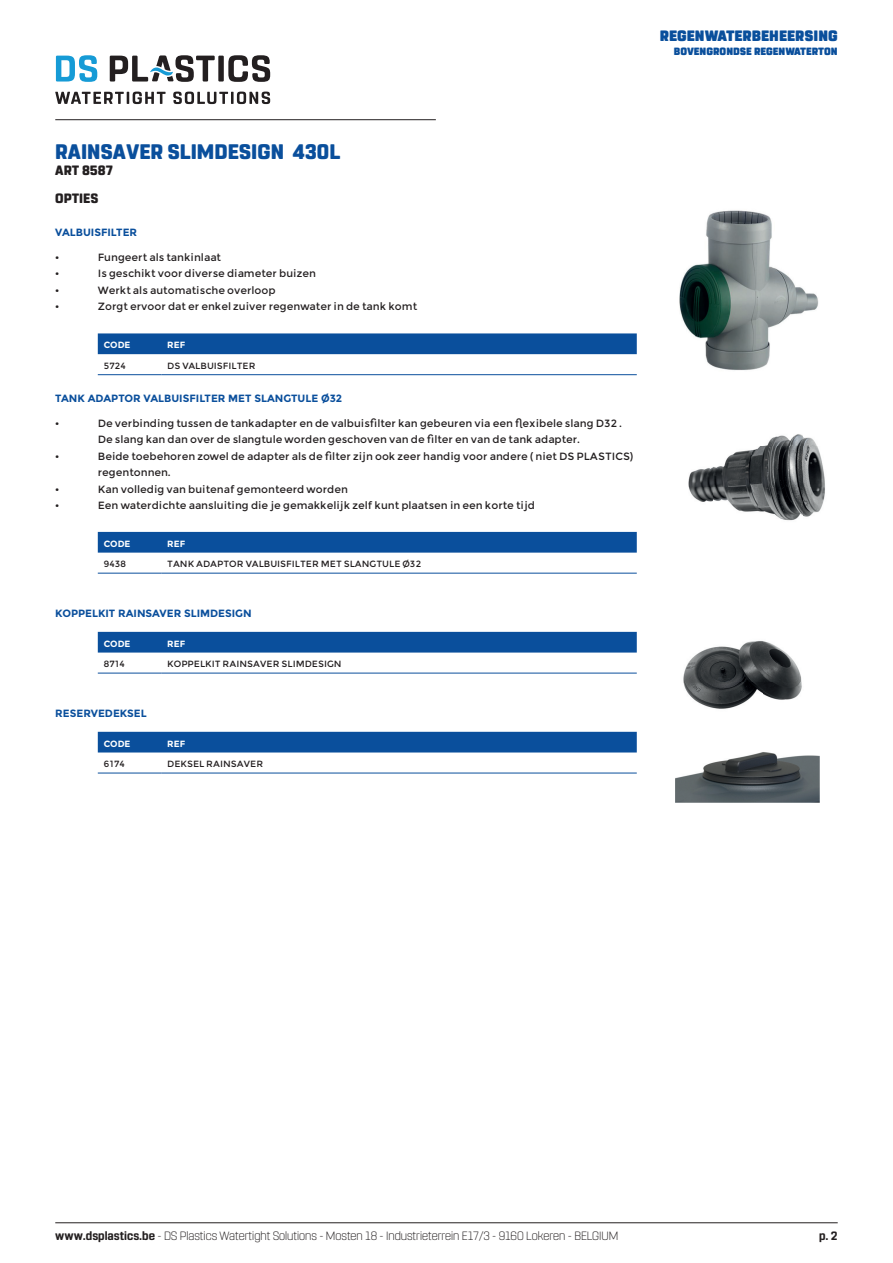
<style>
.page{position:relative;width:893px;height:1263px;background:#fff}
.page>*{position:absolute;margin:0;border:0;box-sizing:border-box;transform-origin:0 0}
.t1{font:800 21px "Rohn Rounded";color:#0a4f9c}
.t2{font:900 15px "Rohn Rounded";color:#0a4f9c}
.t3{font:800 13.5px "Rohn Rounded";color:#231f20}
.t4{font:300 12px "Rohn Rounded";color:#231f20}
.t5{font:700 12px "Rohn Rounded";color:#231f20}
.t6{font:10.5px/16.5px "Montserrat";color:#231f20}
.t7{font:700 10.5px "Montserrat";color:#0a4f9c}
.t8{font:900 10.5px "Rohn Rounded";color:#0a4f9c}
.t9{font:9px "Montserrat";color:#231f20}
.t10{font:700 9px "Montserrat";color:#fff}
.s1{font-weight:700}
</style>
<div class="page">
<hr style="left:55px;top:119px;width:381px;height:1px;background:#231f20">
<svg style="left:56px;top:55px;width:41px;height:27px"></svg>
<svg style="left:55px;top:92px;width:215px;height:12px"></svg>
<svg style="left:110px;top:55px;width:160px;height:27px"></svg>
<hr style="left:55px;top:1222px;width:783px;height:1px;background:#231f20">
<div style="left:98px;top:333px;width:539px;height:21px;background:#0a4f9c"></div>
<hr style="left:98px;top:374px;width:63px;height:1px;background:#0a4f9c">
<hr style="left:161px;top:374px;width:476px;height:1px;background:#0a4f9c">
<div style="left:98px;top:532px;width:539px;height:21px;background:#0a4f9c"></div>
<hr style="left:98px;top:573px;width:63px;height:1px;background:#0a4f9c">
<hr style="left:161px;top:573px;width:476px;height:1px;background:#0a4f9c">
<div style="left:98px;top:632px;width:539px;height:20px;background:#0a4f9c"></div>
<hr style="left:98px;top:673px;width:63px;height:1px;background:#0a4f9c">
<hr style="left:161px;top:673px;width:476px;height:1px;background:#0a4f9c">
<div style="left:98px;top:732px;width:539px;height:20px;background:#0a4f9c"></div>
<hr style="left:98px;top:773px;width:63px;height:1px;background:#0a4f9c">
<hr style="left:161px;top:773px;width:476px;height:1px;background:#0a4f9c">
<img style="left:679px;top:210px;width:140px;height:161px">
<img style="left:688px;top:434px;width:137px;height:87px">
<img style="left:675px;top:752px;width:145px;height:51px">
<img style="left:683px;top:641px;width:119px;height:42px">
<img style="left:683px;top:683px;width:36px;height:26px">
<img style="left:719px;top:683px;width:83px;height:26px">
<h2 class="t2" style="left:660px;top:27px;width:179px">REGENWATERBEHEERSING</h2>
<p class="t8" style="left:674px;top:45px;width:165px">BOVENGRONDSE REGENWATERTON</p>
<h1 class="t1" style="left:55px;top:139px;width:286px">RAINSAVER SLIMDESIGN 430L</h1>
<p class="t3" style="left:55px;top:162px;width:59px">ART 8587</p>
<p class="t3" style="left:55px;top:190px;width:45px">OPTIES</p>
<p class="t7" style="left:55px;top:226px;width:83px">VALBUISFILTER</p>
<p class="t6" style="left:55px;top:249px;width:6px">•</p>
<p class="t6" style="left:98px;top:249px;width:125px">Fungeert als tankinlaat</p>
<p class="t6" style="left:55px;top:265px;width:6px">•</p>
<p class="t6" style="left:98px;top:265px;width:220px">Is geschikt voor diverse diameter buizen</p>
<p class="t6" style="left:55px;top:282px;width:6px">•</p>
<p class="t6" style="left:98px;top:282px;width:179px">Werkt als automatische overloop</p>
<p class="t6" style="left:55px;top:298px;width:6px">•</p>
<p class="t6" style="left:98px;top:298px;width:321px">Zorgt ervoor dat er enkel zuiver regenwater in de tank komt</p>
<p class="t10" style="left:104px;top:340px;width:28px">CODE</p>
<p class="t10" style="left:167px;top:340px;width:19px">REF</p>
<p class="t9" style="left:104px;top:360px;width:24px">5724</p>
<p class="t9" style="left:167px;top:360px;width:90px">DS VALBUISFILTER</p>
<p class="t7" style="left:55px;top:392px;width:288px">TANK ADAPTOR VALBUISFILTER MET SLANGTULE Ø32</p>
<p class="t6" style="left:55px;top:415px;width:6px">•</p>
<p class="t6" style="left:98px;top:415px;width:525px">De verbinding tussen de tankadapter en de valbuisfilter kan gebeuren via een flexibele slang D32 .<br>De slang kan dan over de slangtule worden geschoven van de filter en van de tank adapter.</p>
<p class="t6" style="left:55px;top:448px;width:6px">•</p>
<p class="t6" style="left:98px;top:448px;width:537px">Beide toebehoren zowel de adapter als de filter zijn ook zeer handig voor andere ( niet DS PLASTICS) regentonnen.</p>
<p class="t6" style="left:55px;top:481px;width:6px">•</p>
<p class="t6" style="left:98px;top:481px;width:252px">Kan volledig van buitenaf gemonteerd worden</p>
<p class="t6" style="left:55px;top:497px;width:6px">•</p>
<p class="t6" style="left:98px;top:497px;width:439px">Een waterdichte aansluiting die je gemakkelijk zelf kunt plaatsen in een korte tijd</p>
<p class="t10" style="left:104px;top:538px;width:28px">CODE</p>
<p class="t10" style="left:167px;top:538px;width:19px">REF</p>
<p class="t9" style="left:104px;top:558px;width:24px">9438</p>
<p class="t9" style="left:167px;top:558px;width:255px">TANK ADAPTOR VALBUISFILTER MET SLANGTULE Ø32</p>
<p class="t7" style="left:55px;top:607px;width:198px">KOPPELKIT RAINSAVER SLIMDESIGN</p>
<p class="t10" style="left:104px;top:638px;width:28px">CODE</p>
<p class="t10" style="left:167px;top:638px;width:19px">REF</p>
<p class="t9" style="left:104px;top:658px;width:23px">8714</p>
<p class="t9" style="left:167px;top:658px;width:176px">KOPPELKIT RAINSAVER SLIMDESIGN</p>
<p class="t7" style="left:55px;top:707px;width:93px">RESERVEDEKSEL</p>
<p class="t10" style="left:104px;top:738px;width:28px">CODE</p>
<p class="t10" style="left:167px;top:738px;width:19px">REF</p>
<p class="t9" style="left:104px;top:758px;width:23px">6174</p>
<p class="t9" style="left:167px;top:758px;width:98px">DEKSEL RAINSAVER</p>
<p class="t4" style="left:55px;top:1229px;width:565px"><span class="s1">www.dsplastics.be</span> - DS Plastics Watertight Solutions - Mosten 18 - Industrieterrein E17/3 - 9160 Lokeren - BELGIUM</p>
<p class="t5" style="left:819px;top:1229px;width:20px">p. 2</p>
</div>
